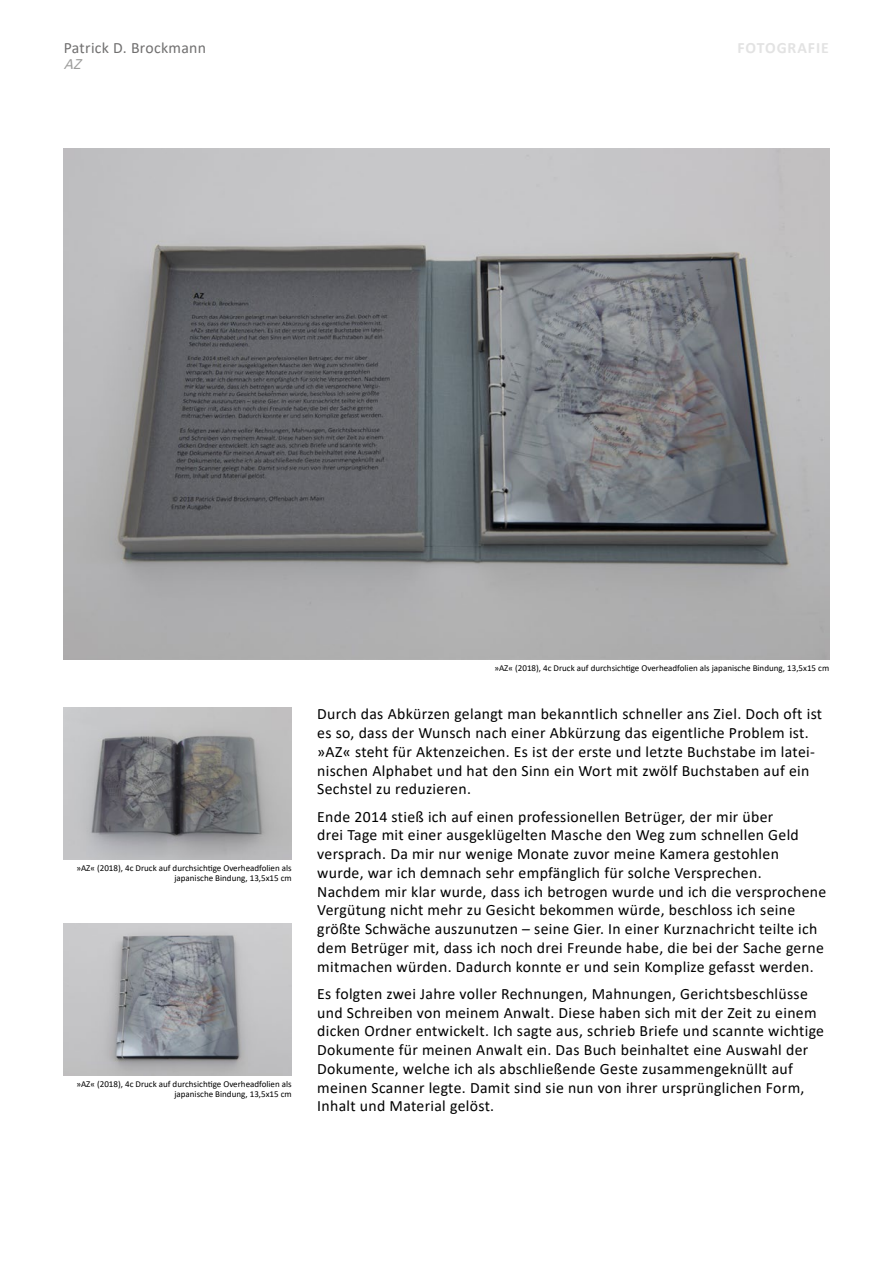
<style>
.page{position:relative;width:893px;height:1263px;background:#fff}
.page>*{position:absolute;margin:0;border:0;box-sizing:border-box;transform-origin:0 0}
.Copy{font:15.75px/18.8px "Calibri";letter-spacing:.02em;color:#000}
.t1{font:15.75px "Calibri";letter-spacing:.02em;color:#706f6f}
.Kathegorie{font:700 15.75px "Calibri";letter-spacing:.06em;color:#e3e3e3}
.Titel_kursiv__oben{font:italic 15.75px "Calibri";color:#9d9d9c}
.Bilduntertitel{font:9px/10.5px "Calibri";color:#000;text-align:right}
</style>
<div class="page">
<img style="left:64px;top:923px;width:228px;height:153px">
<img style="left:64px;top:707px;width:228px;height:153px">
<img style="left:64px;top:149px;width:765px;height:511px">
<p class="t1" style="left:64px;top:37px;width:144px">Patrick D. Brockmann</p>
<p class="Kathegorie" style="left:737px;top:37px;width:93px">FOTOGRAFIE</p>
<p class="Titel_kursiv__oben" style="left:64px;top:53px;width:24px">AZ</p>
<p class="Bilduntertitel" style="left:76px;top:862px;width:217px">»AZ« (2018), 4c Druck auf durchsichtige Overheadfolien als japanische Bindung, 13,5x15 cm</p>
<p class="Bilduntertitel" style="left:76px;top:1078px;width:217px">»AZ« (2018), 4c Druck auf durchsichtige Overheadfolien als japanische Bindung, 13,5x15 cm</p>
<p class="Bilduntertitel" style="left:494px;top:662px;width:336px">»AZ« (2018), 4c Druck auf durchsichtige Overheadfolien als japanische Bindung, 13,5x15 cm</p>
<p class="Copy" style="left:317px;top:704px;width:506px">Durch das Abkürzen gelangt man bekanntlich schneller ans Ziel. Doch oft ist es so, dass der Wunsch nach einer Abkürzung das eigentliche Problem ist. »AZ« steht für Aktenzeichen. Es ist der erste und letzte Buchstabe im latei&shy;nischen Alphabet und hat den Sinn ein Wort mit zwölf Buchstaben auf ein Sechstel zu reduzieren.</p>
<p class="Copy" style="left:317px;top:806px;width:510px">Ende 2014 stieß ich auf einen professionellen Betrüger, der mir über<br>drei Tage mit einer ausgeklügelten Masche den Weg zum schnellen Geld versprach. Da mir nur wenige Monate zuvor meine Kamera gestohlen wurde, war ich demnach sehr empfänglich für solche Versprechen.<br>Nachdem mir klar wurde, dass ich betrogen wurde und ich die versprochene Vergütung nicht mehr zu Gesicht bekommen würde, beschloss ich seine größte Schwäche auszunutzen – seine Gier. In einer Kurznachricht teilte ich dem Betrüger mit, dass ich noch drei Freunde habe, die bei der Sache gerne mitmachen würden. Dadurch konnte er und sein Komplize gefasst werden.</p>
<p class="Copy" style="left:317px;top:984px;width:508px">Es folgten zwei Jahre voller Rechnungen, Mahnungen, Gerichtsbeschlüsse und Schreiben von meinem Anwalt. Diese haben sich mit der Zeit zu einem dicken Ordner entwickelt. Ich sagte aus, schrieb Briefe und scannte wichtige Dokumente für meinen Anwalt ein. Das Buch beinhaltet eine Auswahl der Dokumente, welche ich als abschließende Geste zusammengeknüllt auf meinen Scanner legte. Damit sind sie nun von ihrer ursprünglichen Form, Inhalt und Material gelöst.</p>
</div>
